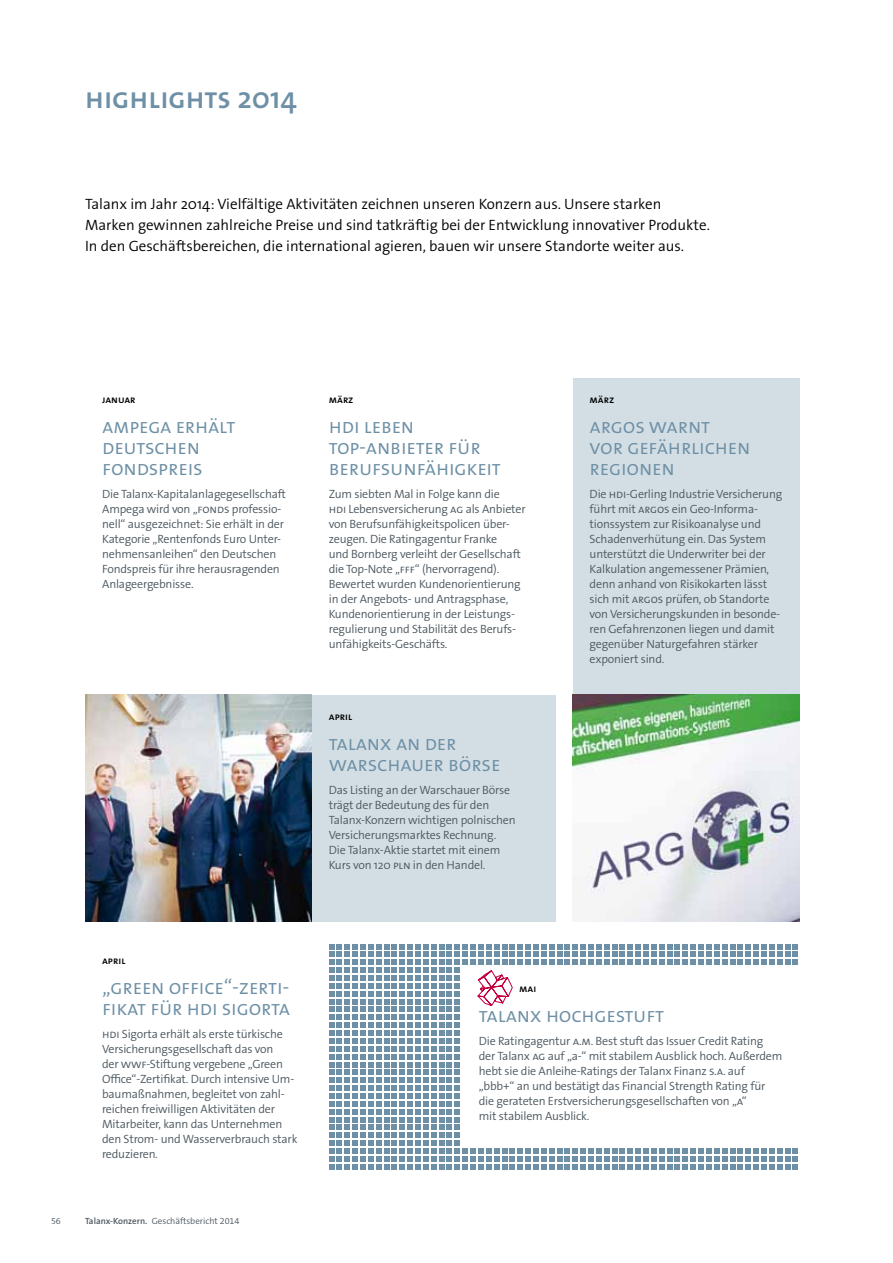
<style>
.page{position:relative;width:893px;height:1263px;background:#fff}
.page>*{position:absolute;margin:0;border:0;box-sizing:border-box;transform-origin:0 0}
.t1{font:600 30px "The Sans Os F";color:#6e90a6}
.t2{font:300 21px/21px "The Sans Os F";letter-spacing:-.01em;color:#6e90a6}
.t3{font:300 15px/21px "The Sans Os F";color:#000}
.t4{font:300 12px/15px "The Sans Os F";letter-spacing:-.015em;color:#4b575f}
.t5{font:600 10.5px "The Sans Os F";color:#000}
.t6{font:300 9px "The Sans Os F";color:#4b575f}
.s1{font-weight:600}
</style>
<div class="page">
<div style="left:573px;top:378px;width:226px;height:544px;background:#d3dee4"></div>
<img style="left:573px;top:695px;width:226px;height:226px">
<div style="left:85px;top:695px;width:470px;height:226px;background:#d3dee4"></div>
<svg style="left:329px;top:944px;width:469px;height:225px"></svg>
<img style="left:85px;top:695px;width:227px;height:226px">
<h1 class="t1" style="left:85px;top:79px;width:213px">H ighlights 2014</h1>
<p class="t3" style="left:85px;top:194px;width:626px">Talanx im Jahr 2014: Vielfältige Aktivitäten zeichnen unseren Konzern aus. Unsere starken<br>Marken gewinnen zahlreiche Preise und sind tatkräftig bei der Entwicklung innovativer Produkte.<br>In den Geschäftsbereichen, die international agieren, bauen wir unsere Standorte weiter aus.</p>
<p class="t5" style="left:102px;top:392px;width:35px">Januar</p>
<h2 class="t2" style="left:102px;top:415px;width:135px">AMPEGA E RHÄLT<br>DEUTSCHEN<br>FON DSPREIS</h2>
<p class="t4" style="left:102px;top:487px;width:185px">Die Talanx-Kapitalanlagegesellschaft Ampega wird von „FON DS professio&shy;nell“ ausgezeichnet: Sie erhält in der Kategorie „Rentenfonds Euro Unter&shy;nehmensanleihen“ den Deutschen Fondspreis für ihre herausragenden Anlageergebnisse.</p>
<p class="t5" style="left:329px;top:392px;width:26px">März</p>
<h2 class="t2" style="left:329px;top:415px;width:160px">HDI Leben<br>Top-Anbi eter für<br>Berufsunfähigkeit</h2>
<p class="t4" style="left:329px;top:487px;width:198px">Zum siebten Mal in Folge kann die<br>HDI Lebensversicherung AG als Anbieter von Berufsunfähigkeitspolicen über&shy;zeugen. Die Ratingagentur Franke<br>und Bornberg verleiht der Gesellschaft die Top-Note „FFF“ (hervorragend).<br>Bewertet wurden Kundenorientierung in der Angebots- und Antragsphase, Kundenorientierung in der Leistungs&shy;regulierung und Stabilität des Berufs&shy;unfähigkeits-Geschäfts.</p>
<p class="t5" style="left:329px;top:709px;width:24px">April</p>
<h2 class="t2" style="left:329px;top:732px;width:162px">TALANX AN DE R<br>WARSCHAUE R BÖRSE</h2>
<p class="t4" style="left:329px;top:783px;width:188px">Das Listing an der Warschauer Börse trägt der Bedeutung des für den Talanx-Konzern wichtigen polnischen Versicherungsmarktes Rechnung.<br>Die Talanx-Aktie startet mit einem Kurs von 120 PLN in den Handel.</p>
<p class="t5" style="left:590px;top:392px;width:26px">März</p>
<h2 class="t2" style="left:590px;top:415px;width:73px">ARGOS war</h2>
<h2 class="t2" style="left:590px;top:415px;width:162px;text-indent:98px">nt<br>vor gefährlich en<br>Regionen</h2>
<p class="t4" style="left:590px;top:487px;width:194px">Die HDI-Gerling Industrie Versicherung führt mit ARGOS ein Geo-Informa&shy;tionssystem zur Risikoanalyse und Schadenverhütung ein. Das System unterstützt die Underwriter bei der Kalkulation angemessener Prämien, denn anhand von Risikokarten lässt sich mit ARGOS prüfen, ob Standorte von Versicherungskunden in besonde&shy;ren Gefahrenzonen liegen und damit gegenüber Naturgefahren stärker exponiert sind.</p>
<p class="t6" style="left:51px;top:1215px;width:11px">56</p>
<p class="t5" style="left:102px;top:953px;width:24px">April</p>
<h2 class="t2" style="left:102px;top:976px;width:189px">„Green Office“-Zerti - fi kat für HDI Sigorta</h2>
<p class="t4" style="left:102px;top:1027px;width:197px">HDI Sigorta erhält als erste türkische Versicherungsgesellschaft das von<br>der WWF-Stiftung vergebene „Green Office“-Zertifikat. Durch intensive Um&shy;baumaßnahmen, begleitet von zahl&shy;reichen freiwilligen Aktivitäten der Mitarbeiter, kann das Unternehmen den Strom- und Wasserverbrauch stark reduzieren.</p>
<p class="t6" style="left:85px;top:1215px;width:156px"><span class="s1">Talanx-Konzern.</span> Geschäftsbericht 2014</p>
<p class="t5" style="left:479px;top:981px;width:26px">M</p>
<p class="t5" style="left:527px;top:981px;width:10px">ai</p>
<h2 class="t2" style="left:479px;top:1004px;width:187px">TALANX HOCHGESTUF T</h2>
<p class="t4" style="left:479px;top:1034px;width:305px">Die Ratingagentur A.M. Best stuft das Issuer Credit Rating der Talanx AG auf „a-“ mit stabilem Ausblick hoch. Außerdem hebt sie die Anleihe-Ratings der Talanx Finanz S.A. auf „bbb+“ an und bestätigt das Financial Strength Rating für die gerateten Erstversicherungsgesellschaften von „A“<br>mit stabilem Ausblick.</p>
</div>
